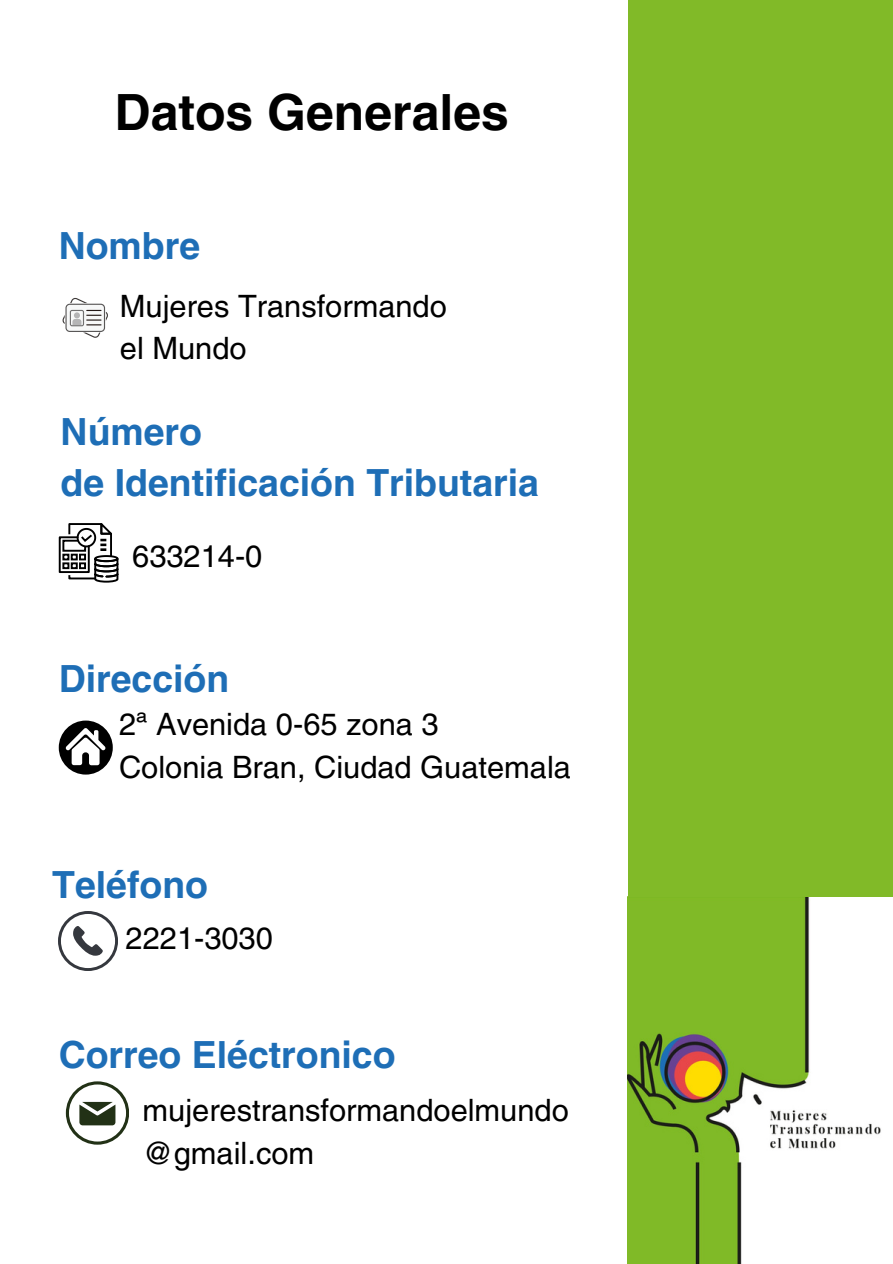
<style>
.page{position:relative;width:893px;height:1264px;background:#fff}
.page>*{position:absolute;margin:0;border:0;box-sizing:border-box;transform-origin:0 0}
.t1{font:700 49.95px "Helvetica LT Pro";color:#000}
.t2{font:700 37.35px/51px "Helvetica LT Pro";color:#1e6eb6}
.t3{font:30.75px/42.8px "Helvetica LT Pro";color:#000}
</style>
<div class="page">
<img style="left:627px;top:896px;width:265px;height:367px">
<div style="left:627px;top:0;width:265px;height:896px;background:#81ba28"></div>
<svg style="left:59px;top:720px;width:54px;height:54px"></svg>
<svg style="left:62px;top:297px;width:46px;height:41px"></svg>
<svg style="left:59px;top:523px;width:59px;height:59px"></svg>
<svg style="left:58px;top:911px;width:60px;height:59px"></svg>
<svg style="left:66px;top:1081px;width:63px;height:63px"></svg>
<p class="t1" style="left:115px;top:95px;width:396px">Datos Generales</p>
<p class="t2" style="left:59px;top:224px;width:143px">Nombre</p>
<h2 class="t3" style="left:120px;top:287px;width:328px">Mujeres Transformando el Mundo</h2>
<p class="t2" style="left:61px;top:410px;width:480px">Número<br>de Identificación Tributaria</p>
<h2 class="t3" style="left:132px;top:538px;width:132px">633214-0</h2>
<h1 class="t2" style="left:59px;top:656px;width:172px">Dirección</h1>
<h2 class="t3" style="left:119px;top:706px;width:321px">2ª Avenida 0-65 zona 3</h2>
<p class="t3" style="left:119px;top:749px;width:453px">Colonia Bran, Ciudad Guatemala</p>
<p class="t2" style="left:52px;top:862px;width:157px">Teléfono</p>
<p class="t3" style="left:126px;top:919px;width:149px">2221-3030</p>
<p class="t2" style="left:59px;top:1033px;width:338px">Correo Eléctronico</p>
<h2 class="t3" style="left:143px;top:1091px;width:427px">mujerestransformandoelmundo</h2>
<p class="t3" style="left:143px;top:1134px;width:173px">@gmail.com</p>
</div>
